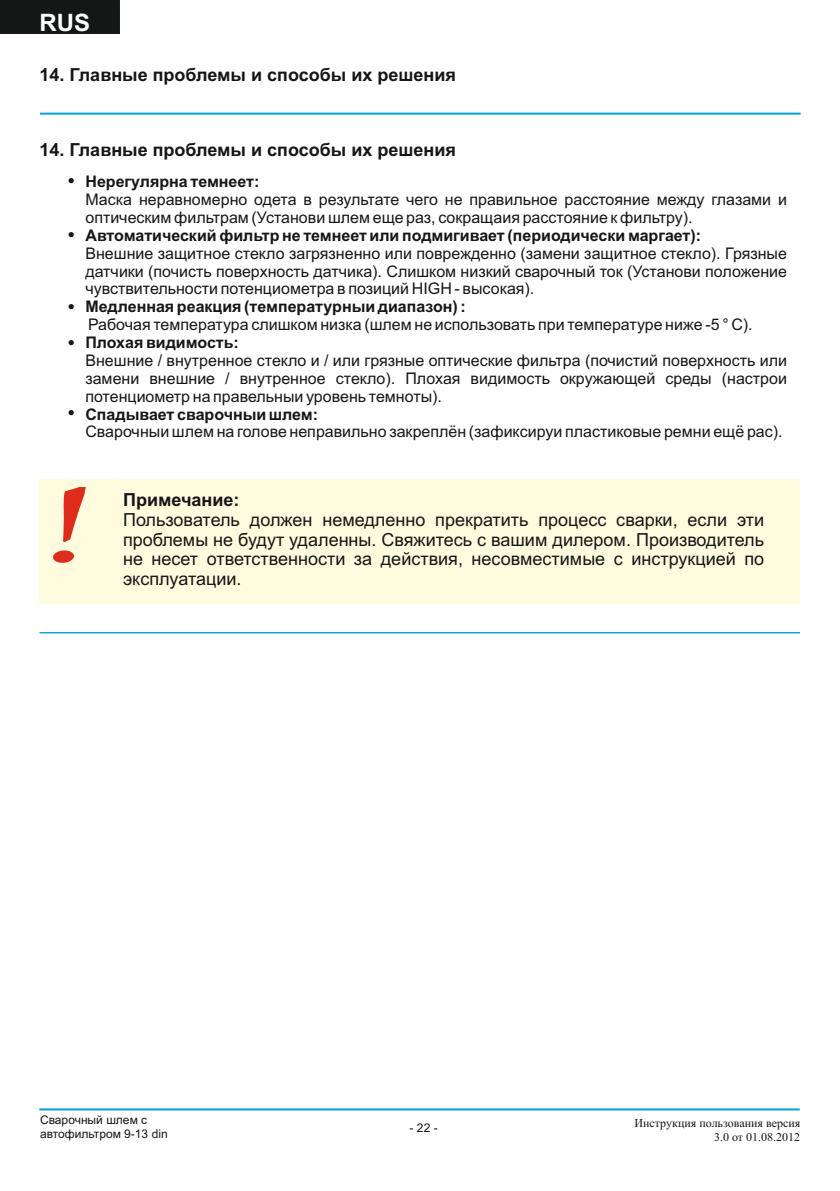
<style>
.page{position:relative;width:840px;height:1191px;background:#fff}
.page>*{position:absolute;margin:0;border:0;box-sizing:border-box;transform-origin:0 0}
.t1{font:700 24px "Arial";color:#fff}
.t2{font:18px/19.8px "Arial";color:#151616;text-align:justify}
.t3{font:700 18px/35.8px "Arial";color:#151616}
.t4{font:16px/17.8px "Arial";color:#151616;text-align:justify}
.t5{font:700 16px "Arial";color:#151616}
.t6{font:12px/13.6px "Times New Roman";color:#151616;text-align:right}
.t7{font:12px/13.4px "Arial";color:#151616}
</style>
<div class="page">
<hr style="left:40px;top:113px;width:760px;height:2px;background:#00a3d4">
<hr style="left:39px;top:1108px;width:760px;height:2px;background:#00a3d4">
<hr style="left:39px;top:632px;width:760px;height:1px;background:#00a3d4">
<div style="left:39px;top:479px;width:760px;height:124px;background:#fffbde"></div>
<svg style="left:53px;top:487px;width:33px;height:76px"></svg>
<div style="left:0;top:0;width:120px;height:34px;background:#151616"></div>
<h1 class="t1" style="left:39px;top:13px;width:52px">RUS</h1>
<p class="t3" style="left:39px;top:59px;width:418px">14. Главные проблемы и способы их решения</p>
<p class="t3" style="left:39px;top:133px;width:418px">14. Главные проблемы и способы их решения</p>
<p class="t5" style="left:85px;top:175px;width:175px">Нерегулярна темнеет:</p>
<p class="t4" style="left:85px;top:192px;width:702px">Маска неравномерно одета в результате чего не правильное расстояние между глазами и оптическим фильтрам (Установи шлем еще раз, сокращаия расстояние к фильтру).</p>
<p class="t5" style="left:85px;top:229px;width:617px">Автоматический фильтр не темнеет или подмигивает (периодически маргает):</p>
<p class="t4" style="left:85px;top:246px;width:702px">Внешние защитное стекло загрязненно или поврежденно (замени защитное стекло). Грязные датчики (почисть поверхность датчика). Слишком низкий сварочный ток (Установи положение чувствительности потенциометра в позиций HIGH - высокая).</p>
<p class="t5" style="left:85px;top:301px;width:382px">Медленная реакция (температурныи диапазон) :</p>
<p class="t4" style="left:88px;top:317px;width:665px">Рабочая температура слишком низка (шлем не использовать при температуре ниже -5 ° С).</p>
<p class="t5" style="left:85px;top:336px;width:155px">Плохая видимость:</p>
<p class="t4" style="left:85px;top:353px;width:702px">Внешние / внутренное стекло и / или грязные оптические фильтра (почистий поверхность или замени внешние / внутренное стекло). Плохая видимость окружающей среды (настрои потенциометр на правельныи уровень темноты).</p>
<p class="t5" style="left:85px;top:408px;width:234px">Спадывает сварочныи шлем:</p>
<p class="t4" style="left:85px;top:424px;width:698px">Cварочныи шлем на голове неправильно закреплён (зафиксируи пластиковые ремни ещё рас).</p>
<p class="t3" style="left:68px;top:164px;width:8px">•</p>
<p class="t3" style="left:68px;top:218px;width:8px">•</p>
<p class="t3" style="left:68px;top:290px;width:8px">• •</p>
<p class="t3" style="left:68px;top:397px;width:8px">•</p>
<p class="t3" style="left:123px;top:483px;width:118px">Примечание:</p>
<p class="t2" style="left:123px;top:511px;width:642px">Пользователь должен немедленно прекратить процесс сварки, если эти проблемы не будут удаленны. Свяжитесь с вашим дилером. Производитель не несет ответственности за действия, несовместимые с инструкцией по эксплуатации.</p>
<p class="t7" style="left:40px;top:1114px;width:129px">Сварочный шлем с автофильтром 9-13 din</p>
<p class="t6" style="left:634px;top:1117px;width:167px">Инструкция пользования версия<br>3.0 от 01.08.2012</p>
<p class="t7" style="left:409px;top:1122px;width:30px">- 22 -</p>
</div>
